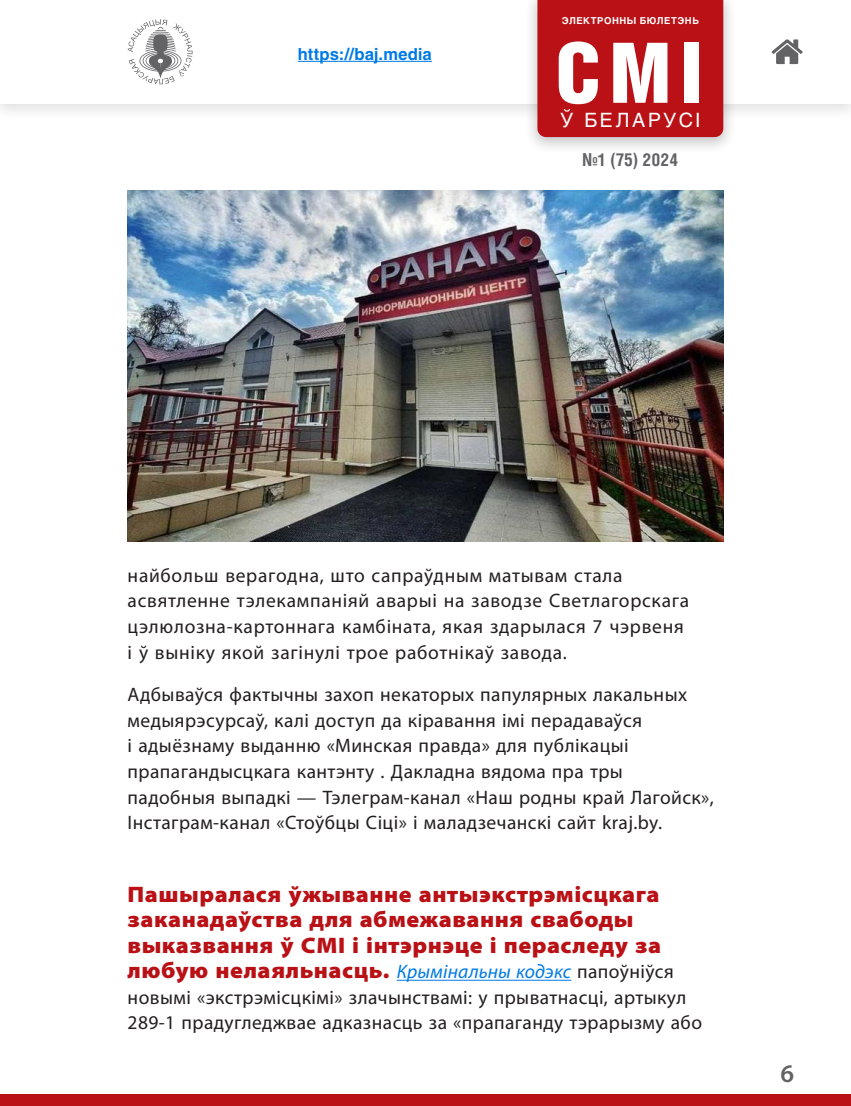
<style>
.page{position:relative;width:851px;height:1106px;background:#fff}
.page>*{position:absolute;margin:0;border:0;box-sizing:border-box;transform-origin:0 0}
.t1{font:83.55px "Helios Cond Black C";color:#fff}
.t2{font:600 25.5px "Myriad Pro";color:#636366}
.t3{font:900 semi-expanded 22.5px/25.7px "Myriad Pro";letter-spacing:.02em;color:#b91115}
.t4{font:19.5px/25.5px "Myriad Pro";letter-spacing:.02em;color:#231f20}
.t5{font:19.5px "Helios C";letter-spacing:.13em;color:#fff}
.t6{font:700 17.85px "Helios Cond C";color:#636366}
.t7{font:700 16.5px "Helios C";letter-spacing:.005em;color:#007ae5}
.t8{font:700 9.45px "Helios C";letter-spacing:.06em;color:#fff}
.s1{font-weight:400;font-style:italic;font-stretch:normal;font-size:19.5px;color:#007ae5}
.s2{font-weight:400;font-stretch:normal;font-size:19.5px;color:#231f20}
</style>
<div class="page">
<div style="left:0;top:1094px;width:850px;height:12px;background:#b91115"></div>
<hr style="left:396px;top:979px;width:175px;height:1px;background:#007ae5">
<img style="left:128px;top:190px;width:595px;height:352px">
<div style="left:0;top:0;width:850px;height:122px;background:#231f20;opacity:.15"></div>
<div style="left:0;top:0;width:850px;height:103px;background:#fff"></div>
<svg style="left:128px;top:19px;width:64px;height:65px"></svg>
<hr style="left:298px;top:61px;width:134px;height:1px;background:#007ae5">
<svg style="left:771px;top:39px;width:31px;height:25px"></svg>
<div style="left:523px;top:0;width:213px;height:155px;background:#231f20;opacity:.25"></div>
<div style="left:537px;top:0;width:186px;height:137px;background:#b91115"></div>
<p class="t7" style="left:298px;top:44px;width:135px">https://baj.media</p>
<p class="t8" style="left:561px;top:15px;width:139px">ЭЛЕКТРОННЫ БЮЛЕТЭНЬ</p>
<h1 class="t1" style="left:555px;top:25px;width:149px">СМІ</h1>
<p class="t5" style="left:560px;top:109px;width:141px">Ў БЕЛАРУСІ</p>
<p class="t6" style="left:582px;top:149px;width:97px">№1 (75) 2024</p>
<p class="t4" style="left:128px;top:562px;width:563px">найбольш верагодна, што сапраўдным матывам стала асвятленне тэлекампаніяй аварыі на заводзе Светлагорскага цэлюлозна-картоннага камбіната, якая здарылася 7 чэрвеня і ў выніку якой загінулі трое работнікаў завода.</p>
<p class="t4" style="left:128px;top:681px;width:587px">Адбываўся фактычны захоп некаторых папулярных лакальных медыярэсурсаў, калі доступ да кіравання імі перадаваўся<br>і адыёзнаму выданню «Минская правда» для публікацыі прапагандысцкага кантэнту . Дакладна вядома пра тры падобныя выпадкі — Тэлеграм-канал «Наш родны край Лагойск», Інстаграм-канал «Стоўбцы Сіці» і маладзечанскі сайт kraj.by.</p>
<p class="t3" style="left:128px;top:880px;width:547px">Пашыралася ўжыванне антыэкстрэмісцкага заканадаўства для абмежавання свабоды выказвання ў СМІ і інтэрнэце і пераследу за любую нелаяльнасць. <span class="s1">Крымінальны кодэкс</span> <span class="s2">папоўніўся</span></p>
<p class="t4" style="left:128px;top:984px;width:576px">новымі «экстрэмісцкімі» злачынствамі: у прыватнасці, артыкул<br>289-1 прадугледжвае адказнасць за «прапаганду тэрарызму або</p>
<h2 class="t2" style="left:780px;top:1057px;width:15px">6</h2>
</div>
